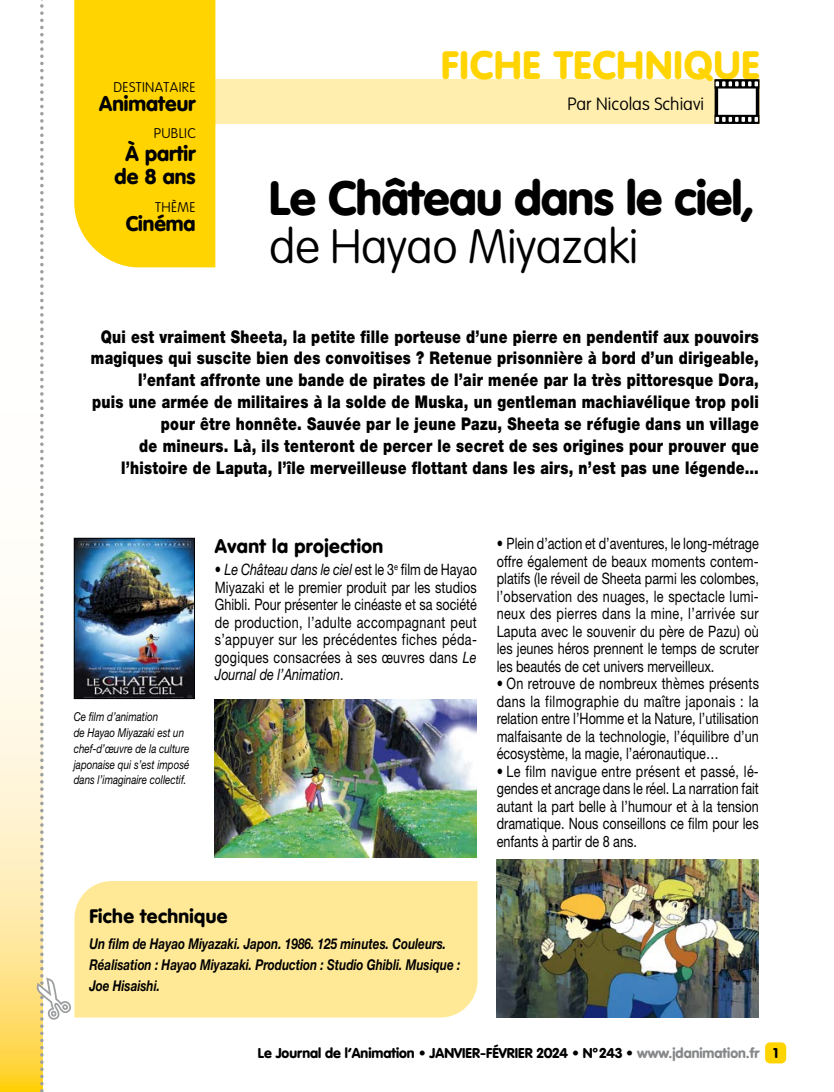
<style>
.page{position:relative;width:834px;height:1092px;background:#fff}
.page>*{position:absolute;margin:0;border:0;box-sizing:border-box;transform-origin:0 0}
.t1{font:900 47.25px "VAG Rounded Std";letter-spacing:-.01em;color:#000}
.t2{font:100 47.25px "VAG Rounded Std";letter-spacing:-.01em;color:#000}
.t3{font:900 39.02px "VAG Rounded Std";letter-spacing:.025em;color:#ffd400}
.t4{font:900 21px/22.8px "VAG Rounded Std";color:#000;text-align:center}
.t5{font:900 20.82px "VAG Rounded Std";color:#000}
.t6{font:900 19.25px "VAG Rounded Std";letter-spacing:.025em;color:#000}
.t7{font:900 17.5px/21.9px "Helvetica Neue LT Pro";letter-spacing:.02em;color:#000;text-align:right;scale:.8 1}
.t8{font:100 17.5px "VAG Rounded Std";color:#000}
.t9{font:15.75px/17.5px "Helvetica Neue LT Std";color:#000;text-align:justify;scale:.8 1}
.t10{font:italic 700 14.88px/21px "Helvetica Neue LT Std";color:#000;scale:.79 1}
.t11{font:900 14px "VAG Rounded Std";color:#000}
.t12{font:100 13.83px "VAG Rounded Std";letter-spacing:.025em;color:#000}
.t13{font:italic 12.25px/15.8px "Helvetica Neue LT Std";color:#000;scale:.8 1}
.s1{font-style:italic}
.s2{color:#87888a}
</style>
<div class="page">
<div style="left:765px;top:1042px;width:21px;height:21px;background:#ffd400;border-radius:5px"></div>
<svg style="left:0;top:607px;width:34px;height:484px;background:#ffedb3"></svg>
<div style="left:76px;top:79px;width:683px;height:45px;background:#ffeeae"></div>
<div style="left:74px;top:0;width:141px;height:267px;background:#ffd400"></div>
<div style="left:716px;top:81px;width:41px;height:41px;background:#fff"></div>
<div style="left:714px;top:79px;width:45px;height:45px;border:4px solid #000"></div>
<svg style="left:714px;top:80px;width:45px;height:8px"></svg>
<svg style="left:714px;top:115px;width:45px;height:9px"></svg>
<svg style="left:715px;top:81px;width:42px;height:5px"></svg>
<svg style="left:715px;top:117px;width:42px;height:5px"></svg>
<div style="left:74px;top:881px;width:403px;height:136px;background:#ffe996"></div>
<img style="left:76px;top:540px;width:117px;height:157px">
<div style="left:74px;top:538px;width:121px;height:161px;border:1px solid #000"></div>
<img style="left:215px;top:699px;width:262px;height:158px">
<img style="left:496px;top:859px;width:262px;height:158px">
<svg style="left:34px;top:0;width:10px;height:1092px"></svg>
<p class="t12" style="left:113px;top:79px;width:84px">DESTINATAIRE</p>
<h3 class="t5" style="left:99px;top:91px;width:98px">Animateur</h3>
<p class="t12" style="left:154px;top:126px;width:43px">PUBLIC</p>
<h3 class="t4" style="left:115px;top:143px;width:82px">À partir de 8 ans</h3>
<p class="t12" style="left:155px;top:199px;width:42px">THÈME</p>
<h3 class="t5" style="left:126px;top:211px;width:71px">Cinéma</h3>
<h2 class="t3" style="left:441px;top:42px;width:320px">FICHE TECHNIQUE</h2>
<p class="t8" style="left:567px;top:93px;width:138px">Par Nicolas Schiavi</p>
<h1 class="t1" style="left:269px;top:170px;width:487px">Le Château dans le ciel,</h1>
<h1 class="t2" style="left:269px;top:219px;width:370px">de Hayao Miyazaki</h1>
<p class="t7" style="left:91px;top:325px;width:836px">Qui est vraiment Sheeta, la petite fille porteuse d’une pierre en pendentif aux pouvoirs magiques qui suscite bien des convoitises ? Retenue prisonnière à bord d’un dirigeable, l’enfant affronte une bande de pirates de l’air menée par la très pittoresque Dora,<br>puis une armée de militaires à la solde de Muska, un gentleman machiavélique trop poli pour être honnête. Sauvée par le jeune Pazu, Sheeta se réfugie dans un village<br>de mineurs. Là, ils tenteront de percer le secret de ses origines pour prouver que l’histoire de Laputa, l’île merveilleuse flottant dans les airs, n’est pas une légende…</p>
<p class="t13" style="left:74px;top:708px;width:146px">Ce film d’animation<br>de Hayao Miyazaki est un chef-d’œuvre de la culture japonaise qui s’est imposé dans l’imaginaire collectif.</p>
<p class="t6" style="left:215px;top:534px;width:170px">Avant la projection</p>
<p class="t9" style="left:215px;top:560px;width:329px"><span class="s1">• Le Château dans le ciel</span> est le 3<sup>e</sup> film de Hayao Miyazaki et le premier produit par les studios Ghibli. Pour présenter le cinéaste et sa société de production, l’adulte accompagnant peut s’appuyer sur les précédentes fiches péda&shy;gogiques consacrées à ses œuvres dans <span class="s1">Le Journal de l’Animation</span>.</p>
<p class="t9" style="left:496px;top:534px;width:329px">• Plein d’action et d’aventures, le long-métrage offre également de beaux moments contem&shy;platifs (le réveil de Sheeta parmi les colombes, l’observation des nuages, le spectacle lumi&shy;neux des pierres dans la mine, l’arrivée sur Laputa avec le souvenir du père de Pazu) où les jeunes héros prennent le temps de scruter les beautés de cet univers merveilleux.</p>
<p class="t9" style="left:496px;top:674px;width:329px">• On retrouve de nombreux thèmes présents dans la filmographie du maître japonais : la relation entre l’Homme et la Nature, l’utilisation malfaisante de la technologie, l’équilibre d’un écosystème, la magie, l’aéronautique…</p>
<p class="t9" style="left:496px;top:762px;width:329px">• Le film navigue entre présent et passé, lé&shy;gendes et ancrage dans le réel. La narration fait autant la part belle à l’humour et à la tension dramatique. Nous conseillons ce film pour les enfants à partir de 8 ans.</p>
<p class="t6" style="left:89px;top:904px;width:140px">Fiche technique</p>
<p class="t10" style="left:89px;top:932px;width:471px">Un film de Hayao Miyazaki. Japon. 1986. 125 minutes. Couleurs.<br>Réalisation : Hayao Miyazaki. Production : Studio Ghibli. Musique :<br>Joe Hisaishi.</p>
<p class="t11" style="left:258px;top:1044px;width:521px">Le Journal de l’Animation • JANVIER-FÉVRIER 2024 • Nº 243 • <span class="s2">www.jdanimation.fr</span> 1</p>
</div>
